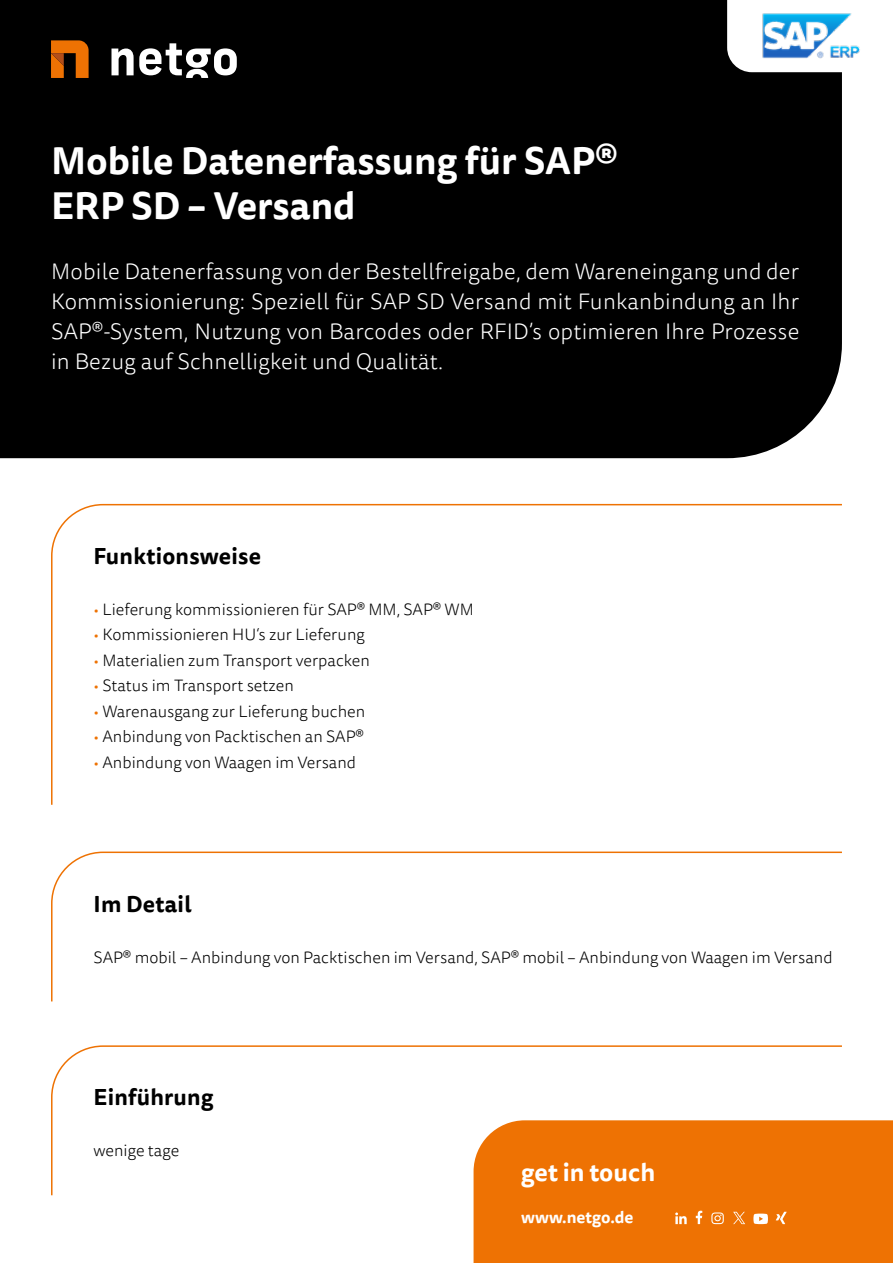
<style>
.page{position:relative;width:893px;height:1263px;background:#fff}
.page>*{position:absolute;margin:0;border:0;box-sizing:border-box;transform-origin:0 0}
.t1{font:700 37.5px/45px "Tisa Sans Pro";color:#fff}
.t2{font:700 24.6px "Tisa Sans Pro";color:#fff}
.t3{font:300 22.5px/30px "Tisa Sans Pro";letter-spacing:.01em;color:#fff;text-align:justify}
.t4{font:700 22.5px "Tisa Sans Pro";letter-spacing:.01em;color:#000}
.t5{font:300 16.5px "Tisa Sans Pro";color:#000}
.t6{font:700 16.35px "Tisa Sans Pro";color:#fff}
.s1{color:#ee7203}
</style>
<div class="page">
<div style="left:0;top:0;width:842px;height:458px;background:#000"></div>
<svg style="left:51px;top:503px;width:791px;height:302px"></svg>
<svg style="left:111px;top:43px;width:126px;height:35px"></svg>
<svg style="left:51px;top:40px;width:38px;height:38px"></svg>
<svg style="left:51px;top:851px;width:791px;height:151px"></svg>
<svg style="left:51px;top:1045px;width:791px;height:152px"></svg>
<div style="left:474px;top:1120px;width:419px;height:143px;background:#ee7203"></div>
<svg style="left:696px;top:1211px;width:6px;height:13px"></svg>
<svg style="left:711px;top:1212px;width:13px;height:12px"></svg>
<svg style="left:675px;top:1212px;width:12px;height:12px"></svg>
<svg style="left:776px;top:1212px;width:11px;height:12px"></svg>
<svg style="left:753px;top:1213px;width:15px;height:11px"></svg>
<svg style="left:733px;top:1212px;width:12px;height:12px"></svg>
<svg style="left:727px;top:0;width:115px;height:72px"></svg>
<img style="left:755px;top:10px;width:105px;height:52px">
<h1 class="t1" style="left:51px;top:138px;width:568px">Mobile Datenerfassung für SAP®<br>ERP SD – Versand</h1>
<p class="t3" style="left:51px;top:257px;width:750px">Mobile Datenerfassung von der Bestellfreigabe, dem Wareneingang und der Kommissionierung: Speziell für SAP SD Versand mit Funkanbindung an Ihr SAP®-System, Nutzung von Barcodes oder RFID’s optimieren Ihre Prozesse in Bezug auf Schnelligkeit und Qualität.</p>
<h3 class="t4" style="left:94px;top:539px;width:169px">Funktionsweise</h3>
<p class="t5" style="left:94px;top:599px;width:382px"><span class="s1">•</span> Lieferung kommissionieren für SAP® MM, SAP® WM</p>
<p class="t5" style="left:94px;top:624px;width:273px"><span class="s1">•</span> Kommissionieren HU‘s zur Lieferung</p>
<p class="t5" style="left:94px;top:650px;width:278px"><span class="s1">•</span> Materialien zum Transport verpacken</p>
<p class="t5" style="left:94px;top:675px;width:202px"><span class="s1">•</span> Status im Transport setzen</p>
<p class="t5" style="left:94px;top:701px;width:273px"><span class="s1">•</span> Warenausgang zur Lieferung buchen</p>
<p class="t5" style="left:94px;top:726px;width:272px"><span class="s1">•</span> Anbindung von Packtischen an SAP®</p>
<p class="t5" style="left:94px;top:751px;width:264px"><span class="s1">•</span> Anbindung von Waagen im Versand</p>
<h3 class="t4" style="left:94px;top:887px;width:100px">Im Detail</h3>
<p class="t5" style="left:94px;top:946px;width:741px">SAP® mobil – Anbindung von Packtischen im Versand, SAP® mobil – Anbindung von Waagen im Versand</p>
<h3 class="t4" style="left:94px;top:1081px;width:121px">Einführung</h3>
<p class="t5" style="left:94px;top:1140px;width:87px">wenige tage</p>
<h2 class="t2" style="left:521px;top:1154px;width:136px">get in touch</h2>
<p class="t6" style="left:521px;top:1205px;width:114px">www.netgo.de</p>
</div>
